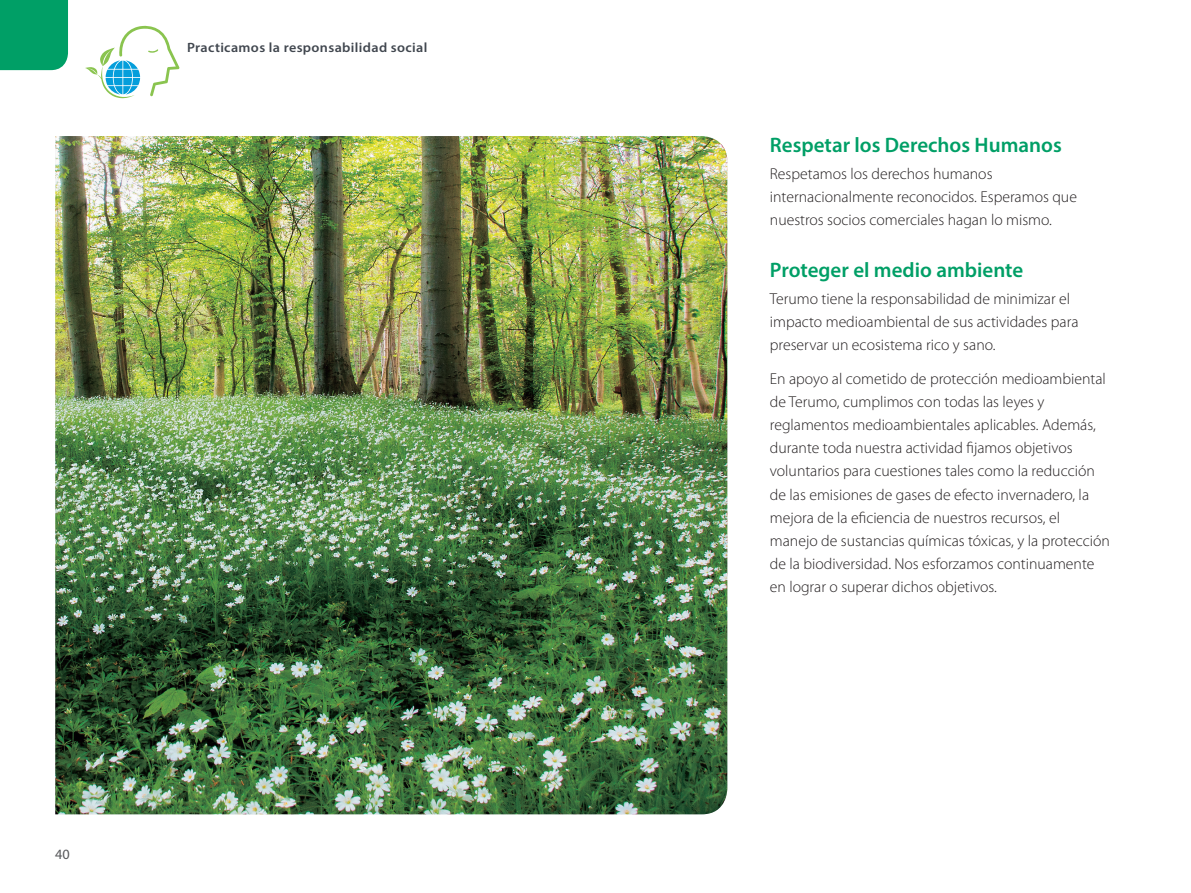
<style>
.page{position:relative;width:1191px;height:893px;background:#fff}
.page>*{position:absolute;margin:0;border:0;box-sizing:border-box;transform-origin:0 0}
.t1{font:600 21px "Myriad Pro";color:#009f66}
.t2{font:300 15.75px/23.1px "Myriad Pro";color:#231f20}
.t3{font:14.25px "Myriad Pro";color:#57585a}
.t4{font:600 13.5px "Myriad Pro";letter-spacing:.025em;color:#41474f;scale:1.05 1}
</style>
<div class="page">
<svg style="left:85px;top:25px;width:94px;height:73px"></svg>
<img style="left:55px;top:136px;width:672px;height:678px">
<div style="left:0;top:0;width:68px;height:70px;background:#009f66"></div>
<p class="t4" style="left:187px;top:38px;width:230px">Practicamos la responsabilidad social</p>
<p class="t3" style="left:55px;top:845px;width:16px">40</p>
<h1 class="t1" style="left:770px;top:131px;width:293px">Respetar los Derechos Humanos</h1>
<p class="t2" style="left:770px;top:162px;width:308px">Respetamos los derechos humanos internacionalmente reconocidos. Esperamos que nuestros socios comerciales hagan lo mismo.</p>
<h1 class="t1" style="left:770px;top:256px;width:255px">Proteger el medio ambiente</h1>
<p class="t2" style="left:770px;top:287px;width:310px">Terumo tiene la responsabilidad de minimizar el impacto medioambiental de sus actividades para preservar un ecosistema rico y sano.</p>
<p class="t2" style="left:770px;top:367px;width:341px">En apoyo al cometido de protección medioambiental de Terumo, cumplimos con todas las leyes y reglamentos medioambientales aplicables. Además, durante toda nuestra actividad fijamos objetivos voluntarios para cuestiones tales como la reducción de las emisiones de gases de efecto invernadero, la mejora de la eficiencia de nuestros recursos, el manejo de sustancias químicas tóxicas, y la protección de la biodiversidad. Nos esforzamos continuamente en lograr o superar dichos objetivos.</p>
</div>
